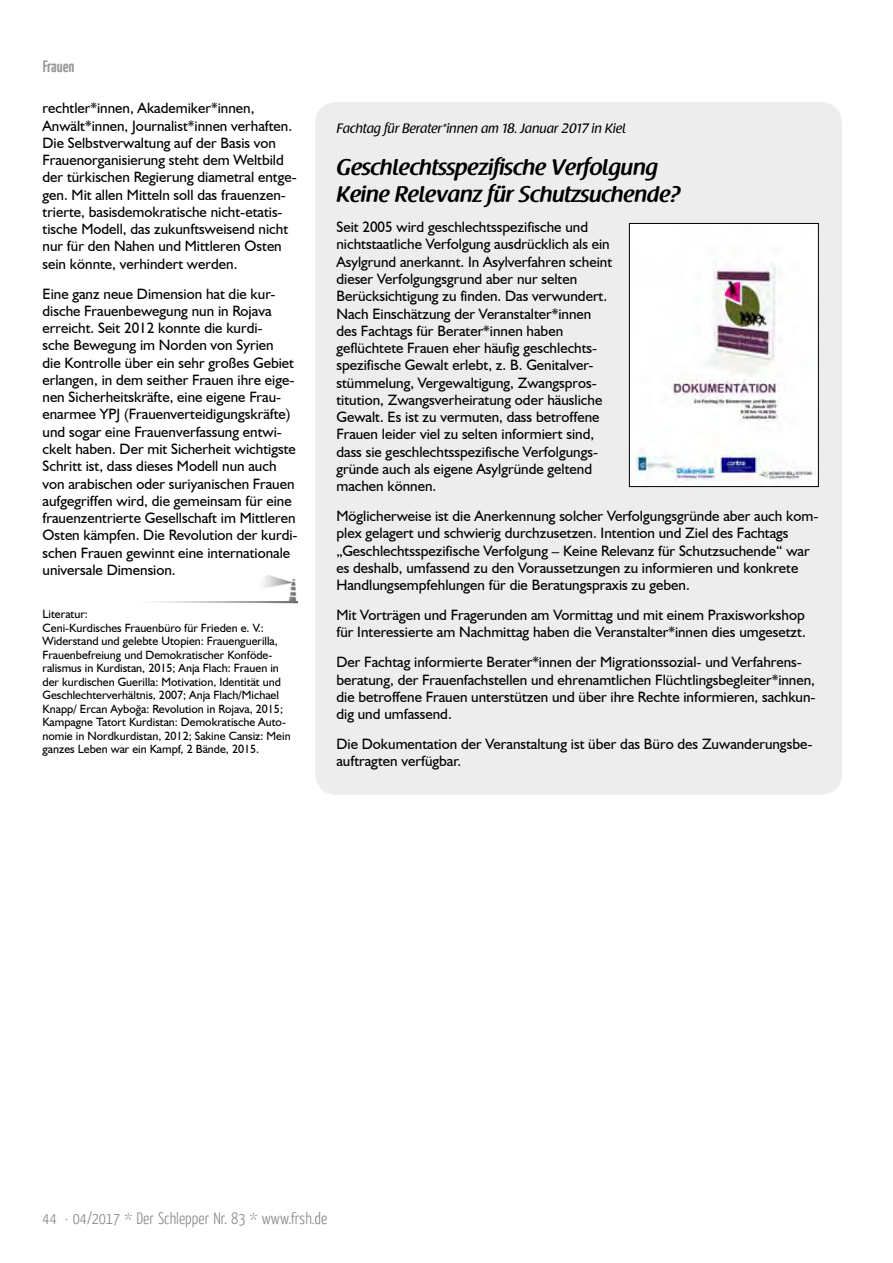
<style>
.page{position:relative;width:893px;height:1263px;background:#fff}
.page>*{position:absolute;margin:0;border:0;box-sizing:border-box;transform-origin:0 0}
.t1{font:600 22.5px/27px "Raspoutine";color:#000}
.t2{font:300 16.5px "Yanone Kaffeesatz";color:#878787}
.t3{font:700 16.5px "Yanone Kaffeesatz";color:#575756}
.t4{font:15px/17.2px "Humanist 521 BT";color:#000}
.t5{font:13.5px "Raspoutine Classic";letter-spacing:-.01em;color:#000}
.t6{font:12px/13.5px "Humanist 521 BT";color:#000}
</style>
<div class="page">
<img style="left:258px;top:575px;width:40px;height:29px">
<img style="left:156px;top:601px;width:142px;height:1px">
<div style="left:315px;top:102px;width:527px;height:693px;background:#ededed;border-radius:21px"></div>
<img style="left:631px;top:225px;width:186px;height:260px">
<div style="left:629px;top:223px;width:190px;height:264px;border:1px solid #000"></div>
<p class="t3" style="left:43px;top:55px;width:33px">Frauen</p>
<p class="t4" style="left:43px;top:99px;width:256px">rechtler*innen, Akademiker*innen, Anwält*innen, Journalist*innen verhaften.<br>Die Selbstverwaltung auf der Basis von Frauenorganisierung steht dem Weltbild der türkischen Regierung diametral entge&shy;gen. Mit allen Mitteln soll das frauenzen&shy;trierte, basisdemokratische nicht-etatis&shy;tische Modell, das zukunftsweisend nicht nur für den Nahen und Mittleren Osten sein könnte, verhindert werden.</p>
<p class="t4" style="left:43px;top:285px;width:257px">Eine ganz neue Dimension hat die kur&shy;dische Frauenbewegung nun in Rojava erreicht. Seit 2012 konnte die kurdi-<br>sche Bewegung im Norden von Syrien<br>die Kontrolle über ein sehr großes Gebiet erlangen, in dem seither Frauen ihre eige&shy;nen Sicherheitskräfte, eine eigene Frau&shy;enarmee YPJ (Frauenverteidigungskräfte) und sogar eine Frauenverfassung entwi&shy;ckelt haben. Der mit Sicherheit wichtigste Schritt ist, dass dieses Modell nun auch von arabischen oder suriyanischen Frauen aufgegriffen wird, die gemeinsam für eine frauenzentrierte Gesellschaft im Mittleren Osten kämpfen. Die Revolution der kurdi&shy;schen Frauen gewinnt eine internationale universale Dimension.</p>
<p class="t6" style="left:43px;top:607px;width:250px">Literatur:<br>Ceni-Kurdisches Frauenbüro für Frieden e. V.:<br>Widerstand und gelebte Utopien: Frauenguerilla, Frauenbefreiung und Demokratischer Konföde&shy;ralismus in Kurdistan, 2015; Anja Flach: Frauen in der kurdischen Guerilla: Motivation, Identität und Geschlechterverhältnis, 2007; Anja Flach/Michael Knapp/ Ercan Ayboğa: Revolution in Rojava, 2015; Kampagne Tatort Kurdistan: Demokratische Auto&shy;nomie in Nordkurdistan, 2012; Sakine Cansiz: Mein ganzes Leben war ein Kampf, 2 Bände, 2015.</p>
<p class="t5" style="left:336px;top:121px;width:291px">Fachtag für Berater*innen am 18. Januar 2017 in Kiel</p>
<h1 class="t1" style="left:336px;top:154px;width:345px">Geschlechtsspezifische Verfolgung<br>Keine Relevanz für Schutzsuchende?</h1>
<p class="t4" style="left:336px;top:218px;width:277px">Seit 2005 wird geschlechtsspezifische und nichtstaatliche Verfolgung ausdrücklich als ein Asylgrund anerkannt. In Asylverfahren scheint dieser Verfolgungsgrund aber nur selten Berücksichtigung zu finden. Das verwundert.<br>Nach Einschätzung der Veranstalter*innen des Fachtags für Berater*innen haben geflüchtete Frauen eher häufig geschlechts&shy;spezifische Gewalt erlebt, z. B. Genitalver&shy;stümmelung, Vergewaltigung, Zwangspros&shy;titution, Zwangsverheiratung oder häusliche Gewalt. Es ist zu vermuten, dass betroffene Frauen leider viel zu selten informiert sind, dass sie geschlechtsspezifische Verfolgungs&shy;gründe auch als eigene Asylgründe geltend machen können.</p>
<p class="t4" style="left:336px;top:507px;width:483px">Möglicherweise ist die Anerkennung solcher Verfolgungsgründe aber auch kom&shy;plex gelagert und schwierig durchzusetzen. Intention und Ziel des Fachtags „Geschlechtsspezifische Verfolgung – Keine Relevanz für Schutzsuchende“ war es deshalb, umfassend zu den Voraussetzungen zu informieren und konkrete Handlungsempfehlungen für die Beratungspraxis zu geben.</p>
<p class="t4" style="left:336px;top:606px;width:471px">Mit Vorträgen und Fragerunden am Vormittag und mit einem Praxisworkshop für Interessierte am Nachmittag haben die Veranstalter*innen dies umgesetzt.</p>
<p class="t4" style="left:336px;top:653px;width:481px">Der Fachtag informierte Berater*innen der Migrationssozial- und Verfahrens&shy;beratung, der Frauenfachstellen und ehrenamtlichen Flüchtlingsbegleiter*innen, die betroffene Frauen unterstützen und über ihre Rechte informieren, sachkun&shy;dig und umfassend.</p>
<p class="t4" style="left:336px;top:735px;width:477px">Die Dokumentation der Veranstaltung ist über das Büro des Zuwanderungsbe&shy;auftragten verfügbar.</p>
<p class="t2" style="left:43px;top:1208px;width:286px">44 · 04/2017 * Der Schlepper Nr. 83 * www.frsh.de</p>
</div>
